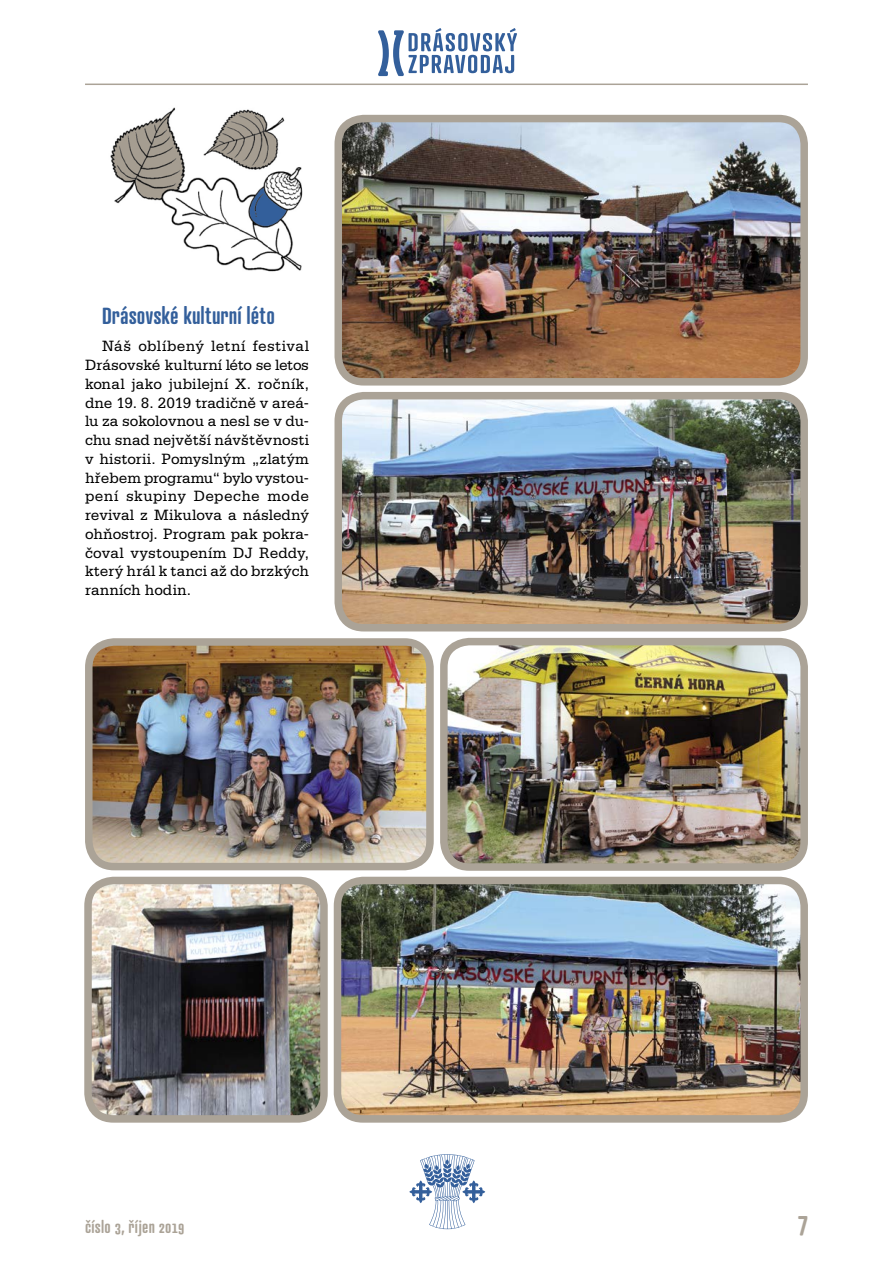
<style>
.page{position:relative;width:893px;height:1263px;background:#fff}
.page>*{position:absolute;margin:0;border:0;box-sizing:border-box;transform-origin:0 0}
.t1{font:600 30px "Atrament Std";color:#aba397}
.t2{font:600 22.5px "Atrament Std";letter-spacing:.01em;color:#335f9b}
.t3{font:600 16.5px "Atrament Std";letter-spacing:.015em;color:#aba397}
.t4{font:15.75px/18.8px "Serifa CE";letter-spacing:.005em;color:#000;text-align:justify}
</style>
<div class="page">
<svg style="left:409px;top:1154px;width:76px;height:75px"></svg>
<svg style="left:378px;top:28px;width:139px;height:48px"></svg>
<hr style="left:85px;top:84px;width:723px;height:1px;background:#aba397">
<img style="left:93px;top:886px;width:226px;height:228px">
<div style="left:84px;top:877px;width:244px;height:246px;border:8px solid #aba397;border-radius:26px"></div>
<img style="left:343px;top:886px;width:456px;height:228px">
<div style="left:334px;top:877px;width:474px;height:246px;border:8px solid #aba397;border-radius:26px"></div>
<img style="left:343px;top:124px;width:456px;height:253px">
<div style="left:334px;top:115px;width:474px;height:271px;border:8px solid #aba397;border-radius:26px"></div>
<img style="left:343px;top:401px;width:456px;height:221px">
<div style="left:334px;top:392px;width:474px;height:239px;border:8px solid #aba397;border-radius:26px"></div>
<img style="left:449px;top:647px;width:350px;height:215px">
<div style="left:440px;top:638px;width:368px;height:233px;border:8px solid #aba397;border-radius:26px"></div>
<img style="left:110px;top:107px;width:193px;height:165px">
<img style="left:94px;top:647px;width:331px;height:214px">
<div style="left:85px;top:638px;width:349px;height:232px;border:8px solid #aba397;border-radius:26px"></div>
<h2 class="t2" style="left:102px;top:301px;width:174px">Drásovské kulturní léto</h2>
<p class="t4" style="left:85px;top:336px;width:225px;text-indent:17px">Náš oblíbený letní festival Drásovské kulturní léto se letos konal jako jubilejní X. ročník, dne 19. 8. 2019 tradičně v areá&shy;lu za sokolovnou a nesl se v du&shy;chu snad největší návštěvnosti v historii. Pomyslným „zlatým hřebem programu“ bylo vystou&shy;pení skupiny Depeche mode revival z Mikulova a následný ohňostroj. Program pak pokra&shy;čoval vystoupením DJ Reddy, který hrál k tanci až do brzkých ranních hodin.</p>
<p class="t3" style="left:85px;top:1216px;width:101px">číslo 3, říjen 2019</p>
<h1 class="t1" style="left:798px;top:1202px;width:11px">7</h1>
</div>
